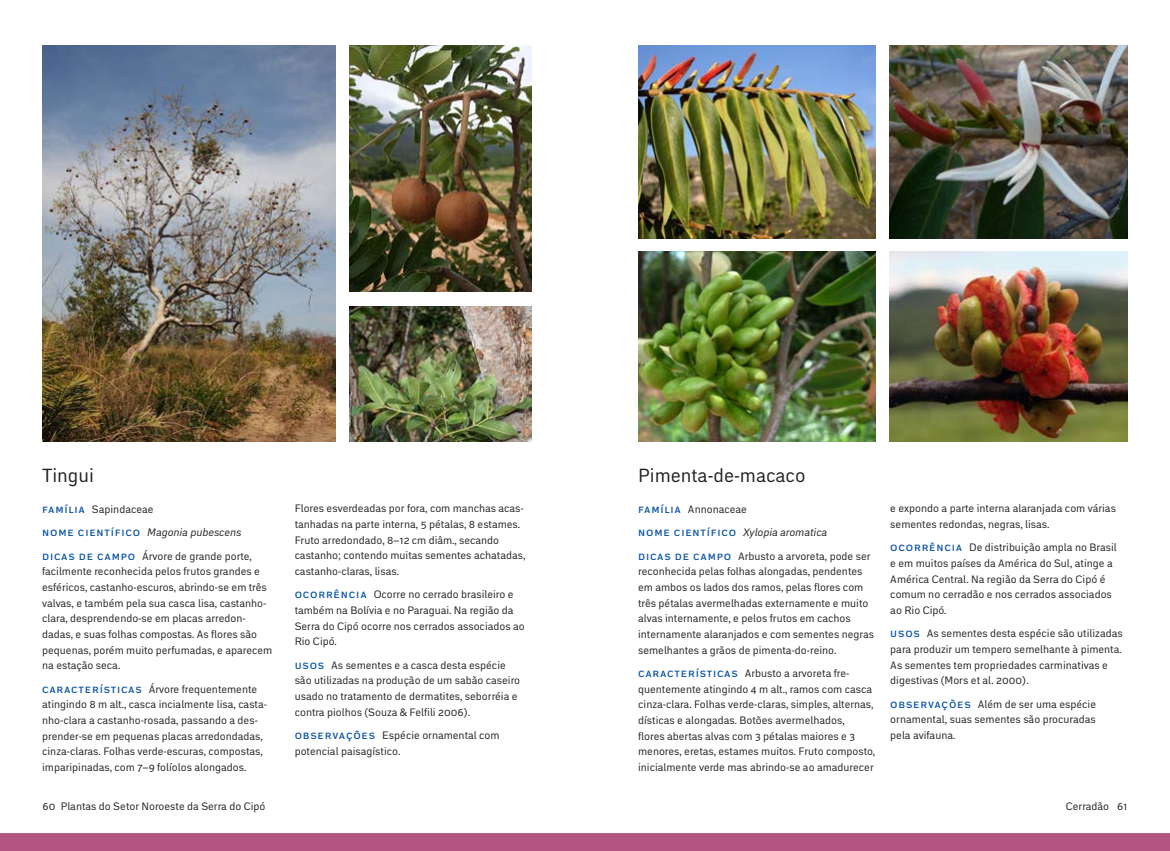
<style>
.page{position:relative;width:1170px;height:851px;background:#fff}
.page>*{position:absolute;margin:0;border:0;box-sizing:border-box;transform-origin:0 0}
.Heading_Species{font:18.75px "Embarcadero MVB Pro";color:#231f20}
.Text_Runin{font:10.62px/15.6px "Embarcadero MVB Pro";color:#231f20}
.Text_Runin-2{font:italic 10.62px "Embarcadero MVB Pro";color:#231f20}
.s1{font-weight:500;color:#0551a4}
.s2{font-weight:500;font-style:normal;color:#0551a4}
</style>
<div class="page">
<img style="left:638px;top:46px;width:237px;height:192px">
<img style="left:638px;top:251px;width:237px;height:190px">
<img style="left:889px;top:46px;width:238px;height:192px">
<img style="left:889px;top:251px;width:238px;height:190px">
<img style="left:43px;top:46px;width:292px;height:395px">
<img style="left:349px;top:46px;width:182px;height:246px">
<img style="left:349px;top:306px;width:182px;height:135px">
<div style="left:0;top:833px;width:1169px;height:17px;background:#b25582"></div>
<p class="Heading_Species" style="left:42px;top:462px;width:53px">Tingui</p>
<p class="Text_Runin" style="left:42px;top:501px;width:113px"><span class="s1">FAMÍLIA</span> Sapindaceae</p>
<p class="Text_Runin-2" style="left:42px;top:525px;width:201px"><span class="s2">N OME CIE NTÍF ICO</span> Magonia pubescens</p>
<p class="Text_Runin" style="left:42px;top:547px;width:232px"><span class="s1">D ICAS DE CAMPO</span> Árvore de grande porte, facilmente reconhecida pelos frutos grandes e esféricos, castanho-escuros, abrindo-se em três valvas, e também pela sua casca lisa, castanho&shy;clara, desprendendo-se em placas arredon&shy;dadas, e suas folhas compostas. As flores são pequenas, porém muito perfumadas, e aparecem na estação seca.</p>
<p class="Text_Runin" style="left:42px;top:680px;width:226px"><span class="s1">CARACTE RÍSTICAS</span> Árvore frequentemente atingindo 8 m alt., casca incialmente lisa, casta&shy;nho-clara a castanho-rosada, passando a des&shy;prender-se em pequenas placas arredondadas, cinza-claras. Folhas verde-escuras, compostas, imparipinadas, com 7–9 folíolos alongados.</p>
<p class="Text_Runin" style="left:295px;top:500px;width:232px">Flores esverdeadas por fora, com manchas acas&shy;tanhadas na parte interna, 5 pétalas, 8 estames.<br>Fruto arredondado, 8–12 cm diâm., secando castanho; contendo muitas sementes achatadas, castanho-claras, lisas.</p>
<p class="Text_Runin" style="left:295px;top:586px;width:232px"><span class="s1">O CORRÊNCIA</span> Ocorre no cerrado brasileiro e também na Bolívia e no Paraguai. Na região da Serra do Cipó ocorre nos cerrados associados ao Rio Cipó.</p>
<p class="Text_Runin" style="left:295px;top:656px;width:227px"><span class="s1">U SOS</span> As sementes e a casca desta espécie são utilizadas na produção de um sabão caseiro usado no tratamento de dermatites, seborréia e contra piolhos (Souza &amp; Felfili 2006).</p>
<p class="Text_Runin" style="left:295px;top:727px;width:206px"><span class="s1">O BSE RVAÇÕE S</span> Espécie ornamental com potencial paisagístico.</p>
<p class="Heading_Species" style="left:638px;top:462px;width:169px">Pimenta-de-macaco</p>
<p class="Text_Runin" style="left:638px;top:501px;width:110px"><span class="s1">FAMÍLIA</span> Annonaceae</p>
<p class="Text_Runin-2" style="left:638px;top:525px;width:191px"><span class="s2">N OME CIE NTÍF ICO</span> Xylopia aromatica</p>
<p class="Text_Runin" style="left:638px;top:547px;width:237px"><span class="s1">D ICAS DE CAMPO</span> Arbusto a arvoreta, pode ser reconhecida pelas folhas alongadas, pendentes em ambos os lados dos ramos, pelas flores com três pétalas avermelhadas externamente e muito alvas internamente, e pelos frutos em cachos internamente alaranjados e com sementes negras semelhantes a grãos de pimenta-do-reino.</p>
<p class="Text_Runin" style="left:638px;top:665px;width:238px"><span class="s1">CARACTE RÍSTICAS</span> Arbusto a arvoreta fre&shy;quentemente atingindo 4 m alt., ramos com casca cinza-clara. Folhas verde-claras, simples, alternas, dísticas e alongadas. Botões avermelhados,<br>flores abertas alvas com 3 pétalas maiores e 3 menores, eretas, estames muitos. Fruto composto, inicialmente verde mas abrindo-se ao amadurecer</p>
<p class="Text_Runin" style="left:890px;top:500px;width:227px">e expondo a parte interna alaranjada com várias sementes redondas, negras, lisas.</p>
<p class="Text_Runin" style="left:890px;top:539px;width:228px"><span class="s1">O CORRÊNCIA</span> De distribuição ampla no Brasil e em muitos países da América do Sul, atinge a América Central. Na região da Serra do Cipó é comum no cerradão e nos cerrados associados ao Rio Cipó.</p>
<p class="Text_Runin" style="left:890px;top:625px;width:234px"><span class="s1">U SOS</span> As sementes desta espécie são utilizadas para produzir um tempero semelhante à pimenta.<br>As sementes tem propriedades carminativas e digestivas (Mors et al. 2000).</p>
<p class="Text_Runin" style="left:890px;top:695px;width:207px;text-align:justify"><span class="s1">O BSE RVAÇÕE S</span> Além de ser uma espécie ornamental, suas sementes são procuradas pela avifauna.</p>
<p class="Text_Runin" style="left:43px;top:797px;width:224px">60 Plantas do Setor Noroeste da Serra do Cipó</p>
<p class="Text_Runin" style="left:1065px;top:797px;width:63px">Cerradão 61</p>
</div>
